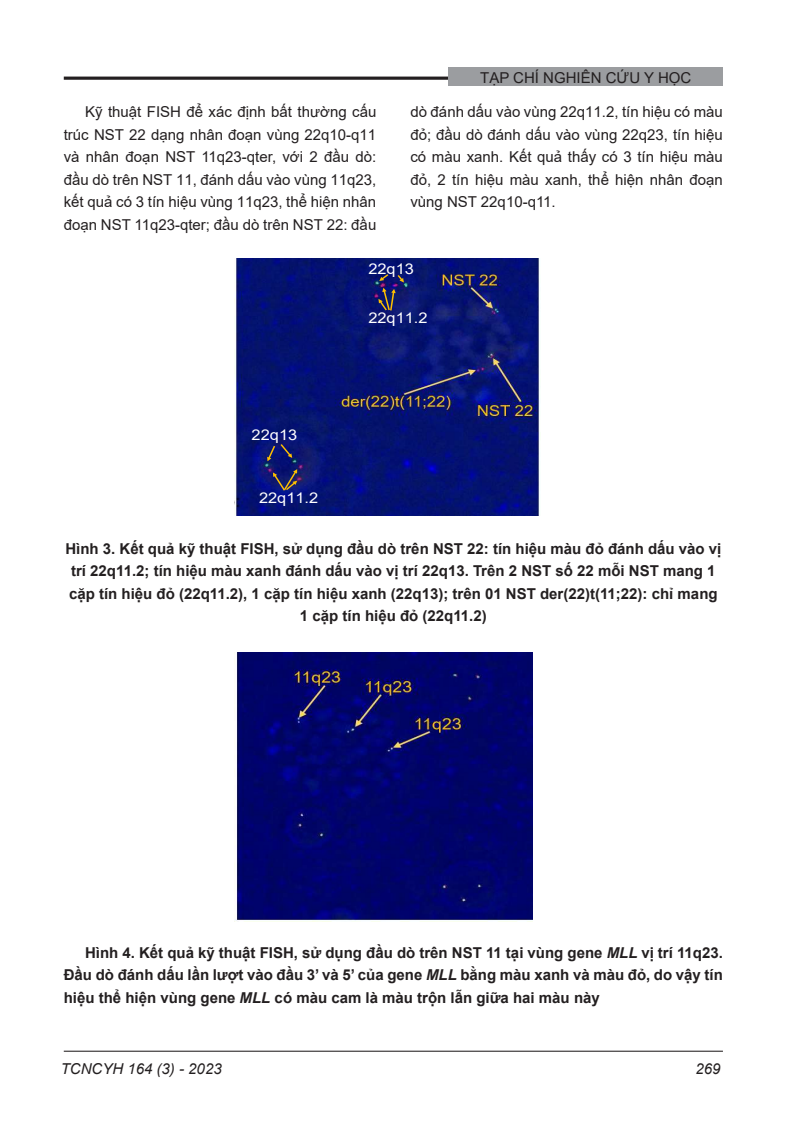
<style>
.page{position:relative;width:808px;height:1123px;background:#fff}
.page>*{position:absolute;margin:0;border:0;box-sizing:border-box;transform-origin:0 0}
.Nội_dung_chính{font:15px/22.5px "Arial";color:#231f20;text-align:justify}
.Tiêu_đề_Biểu_đồ{font:700 15px/22.5px "Arial";color:#231f20;text-align:center}
.Nội_dung_chính-2{font:700 15px/22.5px "Arial";color:#231f20;text-align:justify}
.t1{font:italic 15px "Arial";color:#231f20}
.t2{font:14.85px "Arial";color:#fff;scale:1.11 1}
.s1{font-style:italic}
</style>
<div class="page">
<hr style="left:64px;top:77px;width:650px;height:3px;background:#231f20">
<hr style="left:64px;top:1050px;width:659px;height:1px;background:#231f20">
<div style="left:449px;top:68px;width:274px;height:18px;background:#9b9da0"></div>
<img style="left:234px;top:258px;width:306px;height:257px">
<svg style="left:267px;top:444px;width:25px;height:17px"></svg>
<svg style="left:273px;top:469px;width:24px;height:21px"></svg>
<svg style="left:379px;top:274px;width:9px;height:7px"></svg>
<svg style="left:398px;top:275px;width:6px;height:7px"></svg>
<svg style="left:378px;top:288px;width:18px;height:22px"></svg>
<img style="left:234px;top:652px;width:299px;height:269px">
<p class="Nội_dung_chính" style="left:64px;top:101px;width:314px;text-indent:21px">Kỹ thuật FISH để xác định bất thường cấu trúc NST 22 dạng nhân đoạn vùng 22q10-q11 và nhân đoạn NST 11q23-qter, với 2 đầu dò: đầu dò trên NST 11, đánh dấu vào vùng 11q23, kết quả có 3 tín hiệu vùng 11q23, thể hiện nhân đoạn NST 11q23-qter; đầu dò trên NST 22: đầu</p>
<p class="Nội_dung_chính" style="left:480px;top:66px;width:213px">TẠP CHÍ NGHIÊN CỨU Y HỌC</p>
<p class="Nội_dung_chính" style="left:410px;top:101px;width:314px">dò đánh dấu vào vùng 22q11.2, tín hiệu có màu đỏ; đầu dò đánh dấu vào vùng 22q23, tín hiệu có màu xanh. Kết quả thấy có 3 tín hiệu màu đỏ, 2 tín hiệu màu xanh, thể hiện nhân đoạn vùng NST 22q10-q11.</p>
<p class="t2" style="left:368px;top:259px;width:43px">22q13</p>
<p class="t2" style="left:252px;top:425px;width:43px">22q13</p>
<p class="t2" style="left:259px;top:488px;width:55px">22q11.2</p>
<p class="t2" style="left:368px;top:308px;width:55px">22q11.2</p>
<p class="Tiêu_đề_Biểu_đồ" style="left:65px;top:537px;width:657px">Hình 3. Kết quả kỹ thuật FISH, sử dụng đầu dò trên NST 22: tín hiệu màu đỏ đánh dấu vào vị trí 22q11.2; tín hiệu màu xanh đánh dấu vào vị trí 22q13. Trên 2 NST số 22 mỗi NST mang 1 cặp tín hiệu đỏ (22q11.2), 1 cặp tín hiệu xanh (22q13); trên 01 NST der(22)t(11;22): chỉ mang 1 cặp tín hiệu đỏ (22q11.2)</p>
<p class="Nội_dung_chính-2" style="left:64px;top:941px;width:661px;text-indent:21px">Hình 4. Kết quả kỹ thuật FISH, sử dụng đầu dò trên NST 11 tại vùng gene <span class="s1">MLL</span> vị trí 11q23.<br>Đầu dò đánh dấu lần lượt vào đầu 3’ và 5’ của gene <span class="s1">MLL</span> bằng màu xanh và màu đỏ, do vậy tín hiệu thể hiện vùng gene <span class="s1">MLL</span> có màu cam là màu trộn lẫn giữa hai màu này</p>
<p class="t1" style="left:61px;top:1059px;width:162px">TCNCYH 164 (3) - 2023</p>
<p class="t1" style="left:695px;top:1059px;width:27px">269</p>
</div>
